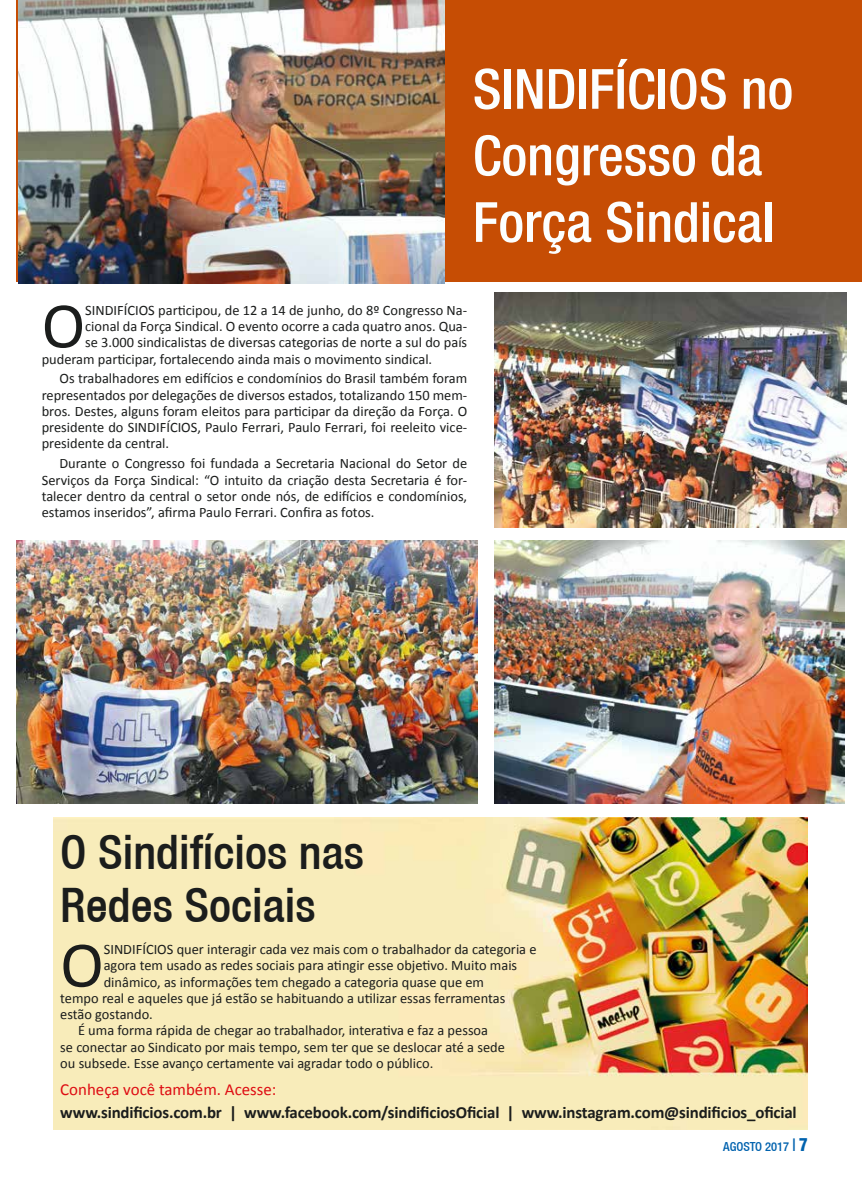
<style>
.page{position:relative;width:862px;height:1188px;background:#fff}
.page>*{position:absolute;margin:0;border:0;box-sizing:border-box;transform-origin:0 0}
.t1{font:65.62px "Calibri";color:#1b1d1c}
.t2{font:500 condensed 55.38px/66.5px "Helvetica 67";color:#fcfefe}
.t3{font:500 condensed 47.5px/52.5px "Helvetica 67";color:#1b1d1c}
.t4{font:700 16.88px "Calibri";letter-spacing:-.01em;color:#1b1d1c}
.t5{font:16.88px "Calibri";color:#de0c12}
.t6{font:14.38px/16.2px "Calibri";color:#1b1d1c;text-align:justify}
.t7{font:500 condensed 12.5px "Helvetica 67";color:#0062ae}
.s1{font-size:17.5px}
.s2{font-family:"Helvetica";font-weight:900;font-size:17.5px}
</style>
<div class="page">
<div style="left:17px;top:0;width:844px;height:282px;background:#c64d04"></div>
<img style="left:53px;top:817px;width:754px;height:312px">
<img style="left:19px;top:0;width:425px;height:283px">
<img style="left:494px;top:292px;width:351px;height:235px">
<img style="left:17px;top:540px;width:460px;height:262px">
<img style="left:494px;top:540px;width:349px;height:263px">
<h2 class="t2" style="left:472px;top:55px;width:322px">SINDIFÍCIOS no<br>Congresso da<br>Força Sindical</h2>
<h1 class="t1" style="left:42px;top:284px;width:45px">O</h1>
<p class="t6" style="left:85px;top:302px;width:383px">SINDIFÍCIOS participou, de 12 a 14 de junho, do 8º Congresso Na-</p>
<p class="t6" style="left:85px;top:318px;width:383px">cional da Força Sindical. O evento ocorre a cada quatro anos. Qua-</p>
<p class="t6" style="left:85px;top:334px;width:383px">se 3.000 sindicalistas de diversas categorias de norte a sul do país</p>
<p class="t6" style="left:42px;top:351px;width:392px">puderam participar, fortalecendo ainda mais o movimento sindical.</p>
<p class="t6" style="left:42px;top:370px;width:427px;text-indent:18px">Os trabalhadores em edifícios e condomínios do Brasil também foram representados por delegações de diversos estados, totalizando 150 mem&shy;bros. Destes, alguns foram eleitos para participar da direção da Força. O presidente do SINDIFÍCIOS, Paulo Ferrari, Paulo Ferrari, foi reeleito vice&shy;presidente da central.</p>
<p class="t6" style="left:42px;top:455px;width:427px;text-indent:18px">Durante o Congresso foi fundada a Secretaria Nacional do Setor de Serviços da Força Sindical: “O intuito da criação desta Secretaria é for&shy;talecer dentro da central o setor onde nós, de edifícios e condomínios, estamos inseridos”, afirma Paulo Ferrari. Confira as fotos.</p>
<h3 class="t3" style="left:60px;top:825px;width:305px">O Sindifícios nas<br>Redes Sociais</h3>
<h1 class="t1" style="left:60px;top:923px;width:45px">O</h1>
<p class="t6" style="left:104px;top:940px;width:434px">SINDIFÍCIOS quer interagir cada vez mais com o trabalhador da categoria e</p>
<p class="t6" style="left:104px;top:957px;width:415px">agora tem usado as redes sociais para atingir esse objetivo. Muito mais</p>
<p class="t6" style="left:104px;top:973px;width:381px">dinâmico, as informações tem chegado a categoria quase que em</p>
<p class="t6" style="left:60px;top:989px;width:446px">tempo real e aqueles que já estão se habituando a utilizar essas ferramentas</p>
<p class="t6" style="left:60px;top:1005px;width:94px">estão gostando.</p>
<p class="t6" style="left:78px;top:1022px;width:411px">É uma forma rápida de chegar ao trabalhador, interativa e faz a pessoa</p>
<p class="t6" style="left:60px;top:1038px;width:446px">se conectar ao Sindicato por mais tempo, sem ter que se deslocar até a sede</p>
<p class="t6" style="left:60px;top:1054px;width:374px">ou subsede. Esse avanço certamente vai agradar todo o público.</p>
<p class="t5" style="left:60px;top:1078px;width:217px">Conheça você também. Acesse:</p>
<p class="t4" style="left:60px;top:1101px;width:737px">www.sindificios.com.br | www.facebook.com/sindificiosOficial | www.instagram.com@sindificios_oficial</p>
<p class="t7" style="left:722px;top:1138px;width:86px">AGOSTO 2017 <span class="s1">|</span> <span class="s2">7</span></p>
</div>
